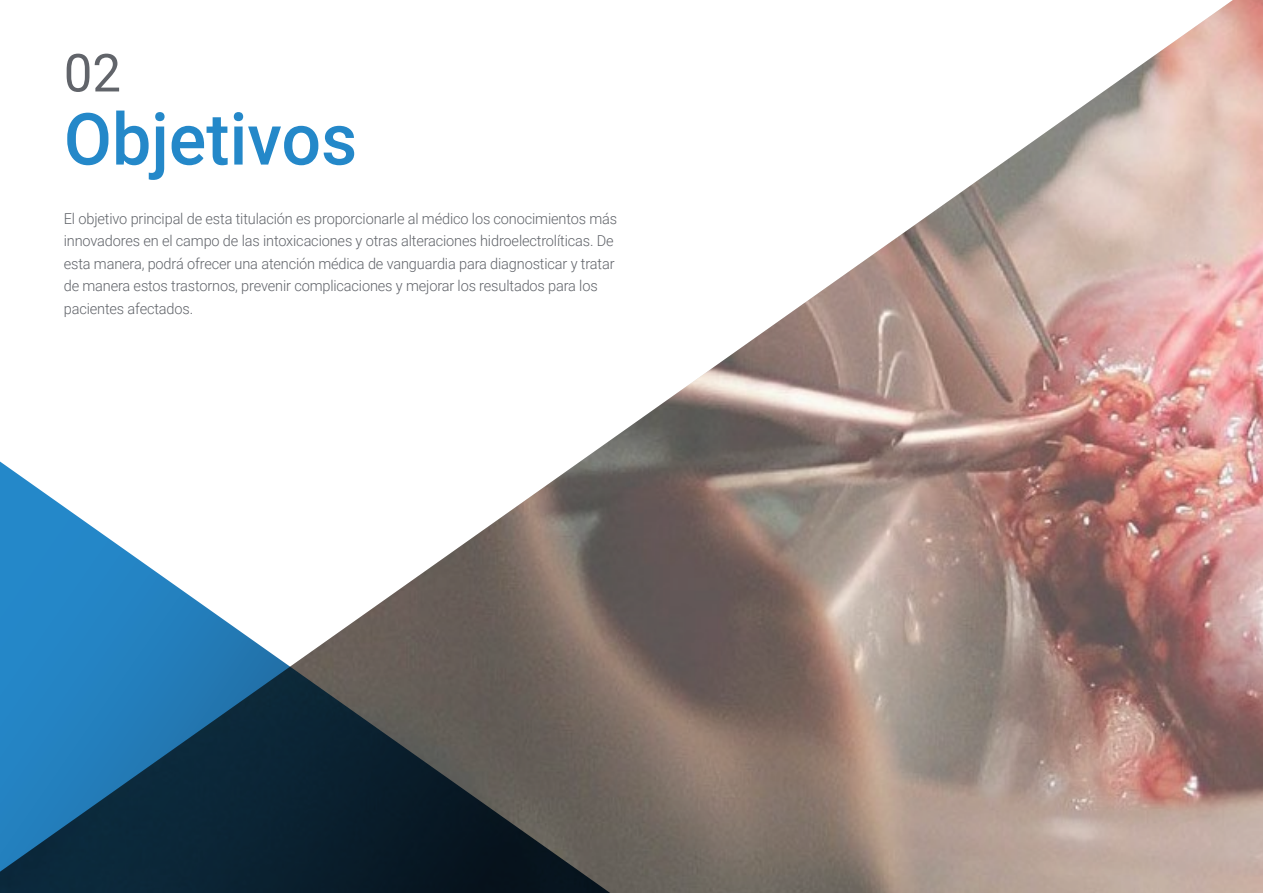
<style>
.page{position:relative;width:1263px;height:893px;background:#fff}
.page>*{position:absolute;margin:0;border:0;box-sizing:border-box;transform-origin:0 0}
.t1{font:500 72px "Roboto";color:#2488c9}
.t2{font:52.5px "Roboto";color:#61646a}
.t3{font:300 15px/22.5px "Roboto";letter-spacing:-.01em;color:#61646a}
</style>
<div class="page">
<img style="left:602px;top:0;width:661px;height:893px">
<svg style="left:0;top:446px;width:640px;height:447px"></svg>
<h2 class="t2" style="left:64px;top:36px;width:59px">02</h2>
<h1 class="t1" style="left:64px;top:89px;width:295px">Objetivos</h1>
<p class="t3" style="left:64px;top:207px;width:555px">El objetivo principal de esta titulación es proporcionarle al médico los conocimientos más innovadores en el campo de las intoxicaciones y otras alteraciones hidroelectrolíticas. De esta manera, podrá ofrecer una atención médica de vanguardia para diagnosticar y tratar de manera estos trastornos, prevenir complicaciones y mejorar los resultados para los pacientes afectados.</p>
</div>
